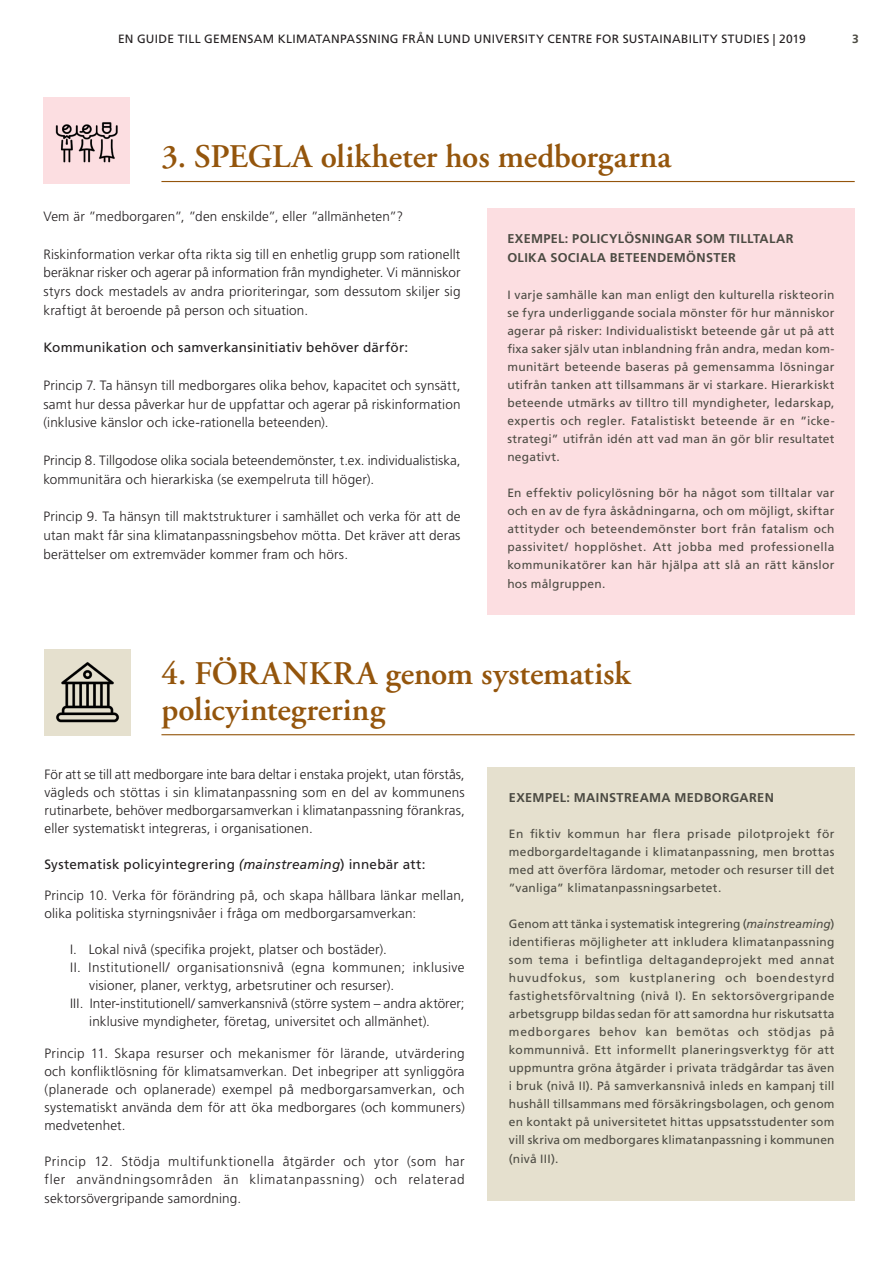
<style>
.page{position:relative;width:893px;height:1263px;background:#fff}
.page>*{position:absolute;margin:0;border:0;box-sizing:border-box;transform-origin:0 0}
.Rubrik_24_p{font:600 33px/36px "Adobe Garamond Pro";color:#94550c}
.Svart_Brödtext_utan{font:300 13.5px/18px "Frutiger LT Std";letter-spacing:.01em;color:#231f20;text-align:justify}
.Svart_Brödtext_utan-2{font:13.5px "Frutiger LT Std";letter-spacing:.015em;color:#231f20}
.Grå_Underrubrik_1{font:700 12.75px/18.8px "Frutiger LT Std";letter-spacing:.025em;color:#4c4b43}
.Svart_Brödtext_utan-3{font:12px/18px "Frutiger LT Std";letter-spacing:.02em;color:#4c4b43;text-align:justify}
.t1{font:12px "Frutiger LT Std";letter-spacing:.025em;color:#231f20}
.t2{font:700 12px "Frutiger LT Std";color:#4c4b43}
.s1{font-style:italic}
</style>
<div class="page">
<hr style="left:161px;top:181px;width:694px;height:1px;background:#94550c">
<div style="left:487px;top:209px;width:368px;height:406px;background:#fcdee1"></div>
<hr style="left:161px;top:734px;width:694px;height:1px;background:#94550c">
<div style="left:487px;top:767px;width:368px;height:433px;background:#e5e0ce"></div>
<div style="left:43px;top:97px;width:87px;height:86px;background:#fcdee1"></div>
<img style="left:55px;top:122px;width:63px;height:41px">
<div style="left:44px;top:649px;width:87px;height:86px;background:#e5e0ce"></div>
<img style="left:56px;top:662px;width:63px;height:61px">
<p class="t1" style="left:118px;top:32px;width:689px">EN GUIDE TILL GEMENSAM KLIMATANPASSNING FRÅN LUND UNIVERSITY CENTRE FOR SUSTAINABILITY STUDIES | 2019</p>
<p class="t2" style="left:852px;top:32px;width:8px">3</p>
<p class="Rubrik_24_p" style="left:161px;top:138px;width:511px">3. SPEGLA olikheter hos medborgarna</p>
<p class="Svart_Brödtext_utan" style="left:43px;top:208px;width:361px">Vem är ”medborgaren”, ”den enskilde”, eller ”allmänheten”?</p>
<p class="Svart_Brödtext_utan" style="left:43px;top:245px;width:419px;line-height:18.8px">Riskinformation verkar ofta rikta sig till en enhetlig grupp som rationellt beräknar risker och agerar på information från myndigheter. Vi människor styrs dock mestadels av andra prioriteringar, som dessutom skiljer sig kraftigt åt beroende på person och situation.</p>
<p class="Svart_Brödtext_utan-2" style="left:43px;top:340px;width:366px">Kommunikation och samverkansinitiativ behöver därför:</p>
<p class="Svart_Brödtext_utan" style="left:43px;top:376px;width:419px;line-height:18.8px">Princip 7. Ta hänsyn till medborgares olika behov, kapacitet och synsätt, samt hur dessa påverkar hur de uppfattar och agerar på riskinformation (inklusive känslor och icke-rationella beteenden).</p>
<p class="Svart_Brödtext_utan" style="left:43px;top:451px;width:419px;line-height:18.8px">Princip 8. Tillgodose olika sociala beteendemönster, t.ex. individualistiska, kommunitära och hierarkiska (se exempelruta till höger).</p>
<p class="Svart_Brödtext_utan" style="left:43px;top:507px;width:419px;line-height:18.8px">Princip 9. Ta hänsyn till maktstrukturer i samhället och verka för att de utan makt får sina klimatanpassningsbehov mötta. Det kräver att deras berättelser om extremväder kommer fram och hörs.</p>
<p class="Grå_Underrubrik_1" style="left:507px;top:230px;width:288px">EXEMPEL: POLICYLÖSNINGAR SOM TILLTALAR<br>OLIKA SOCIALA BETEENDEMÖNSTER</p>
<p class="Svart_Brödtext_utan-3" style="left:507px;top:286px;width:329px">I varje samhälle kan man enligt den kulturella riskteorin se fyra underliggande sociala mönster för hur människor agerar på risker: Individualistiskt beteende går ut på att fixa saker själv utan inblandning från andra, medan kom&shy;munitärt beteende baseras på gemensamma lösningar utifrån tanken att tillsammans är vi starkare. Hierarkiskt beteende utmärks av tilltro till myndigheter, ledarskap, expertis och regler. Fatalistiskt beteende är en ”icke&shy;strategi” utifrån idén att vad man än gör blir resultatet negativt.</p>
<p class="Svart_Brödtext_utan-3" style="left:507px;top:484px;width:329px">En effektiv policylösning bör ha något som tilltalar var och en av de fyra åskådningarna, och om möjligt, skiftar attityder och beteendemönster bort från fatalism och passivitet/ hopplöshet. Att jobba med professionella kommunikatörer kan här hjälpa att slå an rätt känslor hos målgruppen.</p>
<p class="Rubrik_24_p" style="left:161px;top:656px;width:470px">4. FÖRANKRA genom systematisk policyintegrering</p>
<p class="Svart_Brödtext_utan" style="left:44px;top:765px;width:422px">För att se till att medborgare inte bara deltar i enstaka projekt, utan förstås, vägleds och stöttas i sin klimatanpassning som en del av kommunens rutinarbete, behöver medborgarsamverkan i klimatanpassning förankras, eller systematiskt integreras, i organisationen.</p>
<p class="Svart_Brödtext_utan-2" style="left:44px;top:856px;width:382px">Systematisk policyintegrering <span class="s1">(mainstreaming</span>) innebär att:</p>
<p class="Svart_Brödtext_utan" style="left:44px;top:887px;width:422px">Princip 10. Verka för förändring på, och skapa hållbara länkar mellan, olika politiska styrningsnivåer i fråga om medborgarsamverkan:</p>
<p class="Svart_Brödtext_utan" style="left:70px;top:941px;width:318px">I. Lokal nivå (specifika projekt, platser och bostäder).</p>
<p class="Svart_Brödtext_utan" style="left:89px;top:959px;width:377px;text-indent:-19px">II. Institutionell/ organisationsnivå (egna kommunen; inklusive visioner, planer, verktyg, arbetsrutiner och resurser).</p>
<p class="Svart_Brödtext_utan" style="left:70px;top:995px;width:396px">III. Inter-institutionell/ samverkansnivå (större system – andra aktörer;</p>
<p class="Svart_Brödtext_utan" style="left:89px;top:1013px;width:342px">inklusive myndigheter, företag, universitet och allmänhet).</p>
<p class="Svart_Brödtext_utan" style="left:44px;top:1044px;width:422px">Princip 11. Skapa resurser och mekanismer för lärande, utvärdering och konfliktlösning för klimatsamverkan. Det inbegriper att synliggöra (planerade och oplanerade) exempel på medborgarsamverkan, och systematiskt använda dem för att öka medborgares (och kommuners) medvetenhet.</p>
<p class="Svart_Brödtext_utan" style="left:44px;top:1152px;width:422px;line-height:18.5px">Princip 12. Stödja multifunktionella åtgärder och ytor (som har fler användningsområden än klimatanpassning) och relaterad sektorsövergripande samordning.</p>
<p class="Grå_Underrubrik_1" style="left:509px;top:788px;width:266px">EXEMPEL: MAINSTREAMA MEDBORGAREN</p>
<p class="Svart_Brödtext_utan-3" style="left:509px;top:825px;width:327px">En fiktiv kommun har flera prisade pilotprojekt för medborgardeltagande i klimatanpassning, men brottas med att överföra lärdomar, metoder och resurser till det ”vanliga” klimatanpassningsarbetet.</p>
<p class="Svart_Brödtext_utan-3" style="left:509px;top:915px;width:327px">Genom att tänka i systematisk integrering (<span class="s1">mainstreaming</span>) identifieras möjligheter att inkludera klimatanpassning som tema i befintliga deltagandeprojekt med annat huvudfokus, som kustplanering och boendestyrd fastighetsförvaltning (nivå I). En sektorsövergripande arbetsgrupp bildas sedan för att samordna hur riskutsatta medborgares behov kan bemötas och stödjas på kommunnivå. Ett informellt planeringsverktyg för att uppmuntra gröna åtgärder i privata trädgårdar tas även i bruk (nivå II). På samverkansnivå inleds en kampanj till hushåll tillsammans med försäkringsbolagen, och genom en kontakt på universitetet hittas uppsatsstudenter som vill skriva om medborgares klimatanpassning i kommunen (nivå III).</p>
</div>
